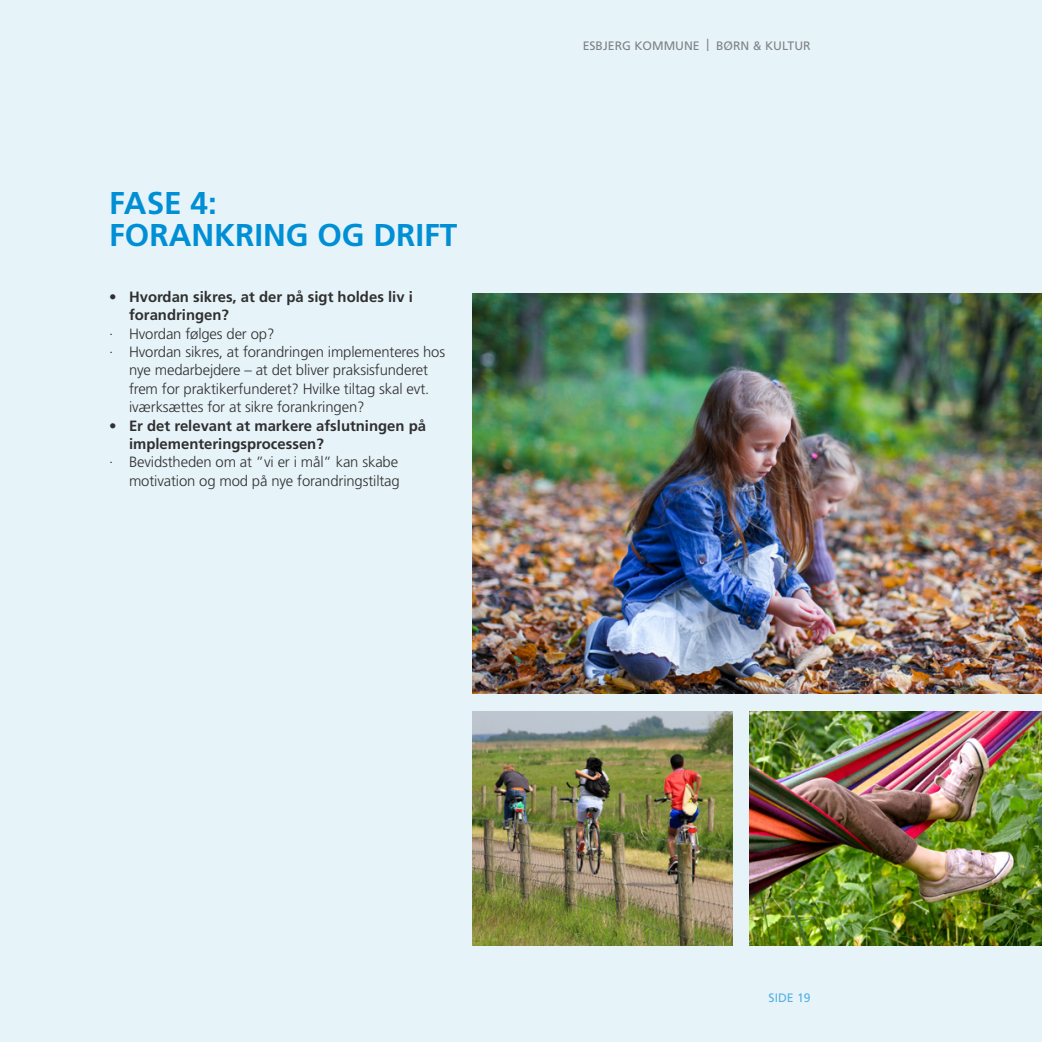
<style>
.page{position:relative;width:1042px;height:1042px;background:#e6f4fa}
.page>*{position:absolute;margin:0;border:0;box-sizing:border-box;transform-origin:0 0}
.Rubrik{font:700 31.5px/32.4px "Frutiger LT Std";color:#008fd5}
.t1{font:300 14.88px/18.4px "Frutiger LT Std";letter-spacing:-.01em;color:#312f30}
.t2{font:700 14.88px/18.4px "Frutiger LT Std";color:#312f30}
.t3{font:12.25px "Frutiger LT Std";color:#808285}
.t4{font:12.25px "Frutiger LT Std";color:#57b0e2}
.s1{font-weight:300}
</style>
<div class="page">
<img style="left:472px;top:294px;width:570px;height:399px">
<img style="left:750px;top:711px;width:292px;height:234px">
<img style="left:472px;top:711px;width:260px;height:234px">
<p class="Rubrik" style="left:109px;top:187px;width:350px">FASE 4:<br>FORANKRING OG DRIFT</p>
<p class="t2" style="left:129px;top:288px;width:285px;text-indent:-20px"><span class="s1">•</span> Hvordan sikres, at der på sigt holdes liv i forandringen?</p>
<p class="t1" style="left:109px;top:325px;width:167px">· Hvordan følges der op?</p>
<p class="t1" style="left:129px;top:343px;width:318px;text-indent:-20px">· Hvordan sikres, at forandringen implementeres hos nye medarbejdere – at det bliver praksisfunderet frem for praktikerfunderet? Hvilke tiltag skal evt. iværksættes for at sikre forankringen?</p>
<p class="t2" style="left:129px;top:416px;width:299px;text-indent:-20px"><span class="s1">•</span> Er det relevant at markere afslutningen på implementeringsprocessen?</p>
<p class="t1" style="left:109px;top:453px;width:292px;text-align:right">· Bevidstheden om at ”vi er i mål” kan skabe motivation og mod på nye forandringstiltag</p>
<p class="t3" style="left:583px;top:38px;width:230px">ESBJERG KOMMUNE | BØRN &amp; KULTUR</p>
<p class="t4" style="left:768px;top:990px;width:44px">SIDE 19</p>
</div>
